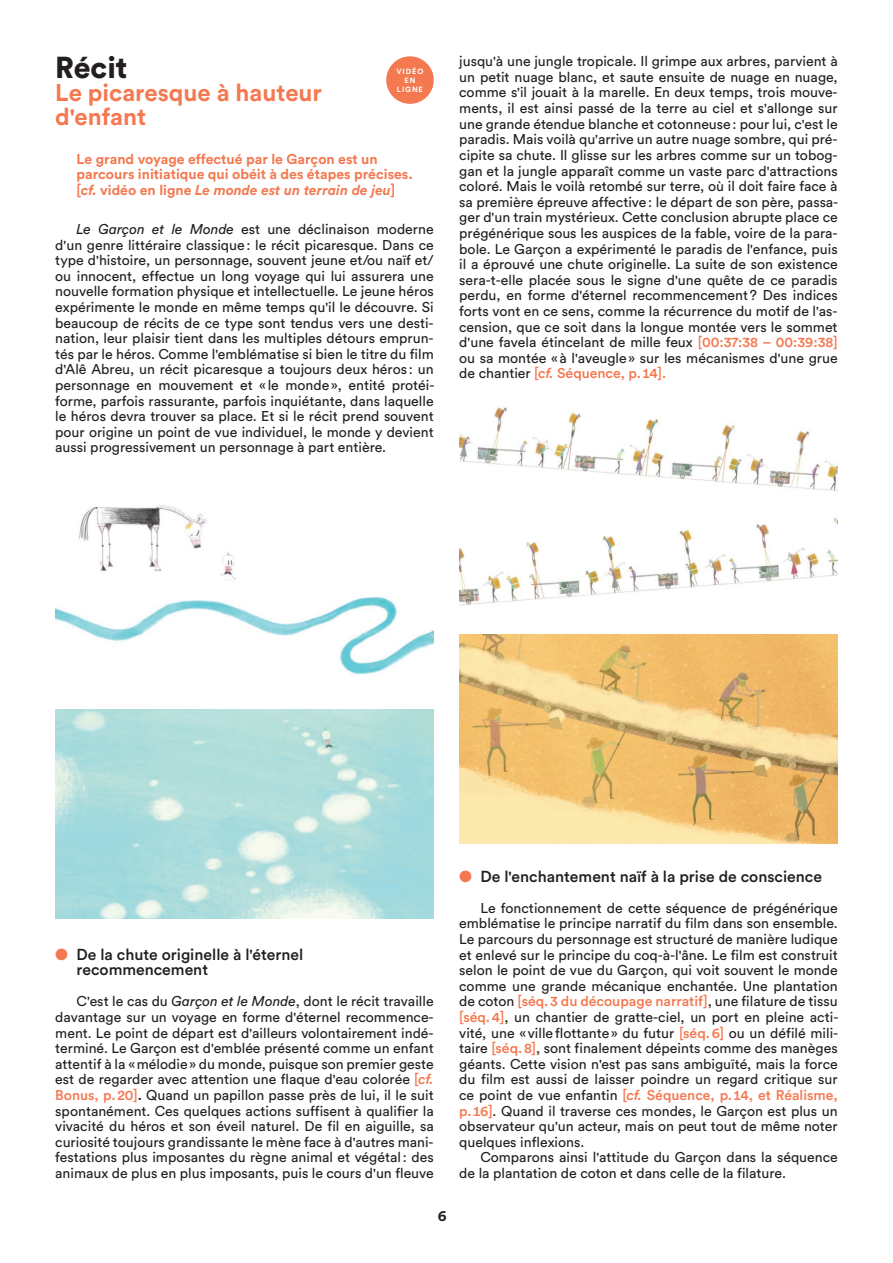
<style>
.page{position:relative;width:893px;height:1263px;background:#fff}
.page>*{position:absolute;margin:0;border:0;box-sizing:border-box;transform-origin:0 0}
.t1{font:900 30px "Circular Std";color:#231f20}
.t2{font:700 24px/23.4px "Circular Std";color:#f47850}
.t3{font:500 15.75px/15.6px "Circular Std";color:#231f20}
.t4{font:700 15px "Circular Std";color:#231f20}
.t5{font:14.1px/15.6px "Circular Std";color:#231f20;text-align:justify}
.t6{font:700 14.1px/15.6px "Circular Std";color:#f47850}
.t7{font:700 7.5px/9px "Circular Std";letter-spacing:.12em;color:#fff;text-align:center}
.s1{font-style:italic}
.s2{font-weight:500;color:#f47850}
.s3{font-weight:500;font-style:italic;color:#f47850}
.s4{color:#f47850}
.s5{font-weight:500}
</style>
<div class="page">
<img style="left:55px;top:505px;width:379px;height:170px">
<img style="left:55px;top:710px;width:379px;height:208px">
<img style="left:459px;top:407px;width:379px;height:199px">
<img style="left:459px;top:635px;width:379px;height:208px">
<div style="left:387px;top:57px;width:46px;height:46px;background:#f47850;border-radius:50%"></div>
<div style="left:386px;top:56px;width:48px;height:48px;border:1px solid #f47850;border-radius:50%"></div>
<h1 class="t1" style="left:55px;top:51px;width:74px">Récit</h1>
<h2 class="t2" style="left:55px;top:82px;width:268px">Le picaresque à hauteur d'enfant</h2>
<p class="t6" style="left:77px;top:151px;width:338px">Le grand voyage effectué par le Garçon est un parcours initiatique qui obéit à des étapes précises. [<span class="s1">cf.</span> vidéo en ligne <span class="s1">Le monde est un terrain de jeu</span>]</p>
<p class="t5" style="left:55px;top:222px;width:381px;text-indent:21px"><span class="s1">Le Garçon et le Monde</span> est une déclinaison moderne d'un genre littéraire classique : le récit picaresque. Dans ce type d'histoire, un personnage, souvent jeune et/ou naïf et/ ou innocent, effectue un long voyage qui lui assurera une nouvelle formation physique et intellectuelle. Le jeune héros expérimente le monde en même temps qu'il le découvre. Si beaucoup de récits de ce type sont tendus vers une desti&shy;nation, leur plaisir tient dans les multiples détours emprun&shy;tés par le héros. Comme l'emblématise si bien le titre du film d'Alê Abreu, un récit picaresque a toujours deux héros : un personnage en mouvement et « le monde », entité protéi&shy;forme, parfois rassurante, parfois inquiétante, dans laquelle le héros devra trouver sa place. Et si le récit prend souvent pour origine un point de vue individuel, le monde y devient aussi progressivement un personnage à part entière.</p>
<p class="t7" style="left:397px;top:67px;width:28px">VIDÉO<br>EN<br>LIGNE</p>
<p class="t5" style="left:459px;top:54px;width:381px">jusqu'à une jungle tropicale. Il grimpe aux arbres, parvient à un petit nuage blanc, et saute ensuite de nuage en nuage, comme s'il jouait à la marelle. En deux temps, trois mouve&shy;ments, il est ainsi passé de la terre au ciel et s'allonge sur une grande étendue blanche et cotonneuse : pour lui, c'est le paradis. Mais voilà qu'arrive un autre nuage sombre, qui pré&shy;cipite sa chute. Il glisse sur les arbres comme sur un tobog&shy;gan et la jungle apparaît comme un vaste parc d'attractions coloré. Mais le voilà retombé sur terre, où il doit faire face à sa première épreuve affective : le départ de son père, passa&shy;ger d'un train mystérieux. Cette conclusion abrupte place ce prégénérique sous les auspices de la fable, voire de la para&shy;bole. Le Garçon a expérimenté le paradis de l'enfance, puis il a éprouvé une chute originelle. La suite de son existence sera-t-elle placée sous le signe d'une quête de ce paradis perdu, en forme d'éternel recommencement ? Des indices forts vont en ce sens, comme la récurrence du motif de l'as&shy;cension, que ce soit dans la longue montée vers le sommet d'une favela étincelant de mille feux <span class="s2">[00:37:38 – 00:39:38] </span>ou sa montée « à l'aveugle » sur les mécanismes d'une grue de chantier <span class="s2">[</span><span class="s3">cf.</span> <span class="s2">Séquence, p. 14].</span></p>
<p class="t3" style="left:77px;top:946px;width:228px;text-indent:-21px"><span class="s4">●</span> De la chute originelle à l'éternel recommencement</p>
<p class="t5" style="left:55px;top:994px;width:380px;text-indent:21px">C'est le cas du <span class="s1">Garçon et le Monde</span>, dont le récit travaille davantage sur un voyage en forme d'éternel recommence&shy;ment. Le point de départ est d'ailleurs volontairement indé&shy;terminé. Le Garçon est d'emblée présenté comme un enfant attentif à la « mélodie » du monde, puisque son premier geste est de regarder avec attention une flaque d'eau colorée <span class="s2">[</span><span class="s3">cf.<br></span><span class="s2">Bonus, p. 20]</span><span class="s5">.</span> Quand un papillon passe près de lui, il le suit spontanément. Ces quelques actions suffisent à qualifier la vivacité du héros et son éveil naturel. De fil en aiguille, sa curiosité toujours grandissante le mène face à d'autres mani&shy;festations plus imposantes du règne animal et végétal : des animaux de plus en plus imposants, puis le cours d'un fleuve</p>
<p class="t4" style="left:438px;top:1207px;width:10px">6</p>
<p class="t3" style="left:459px;top:868px;width:364px"><span class="s4">●</span> De l'enchantement naïf à la prise de conscience</p>
<p class="t5" style="left:459px;top:900px;width:381px;text-indent:21px">Le fonctionnement de cette séquence de prégénérique emblématise le principe narratif du film dans son ensemble.<br>Le parcours du personnage est structuré de manière ludique et enlevé sur le principe du coq-à-l'âne. Le film est construit selon le point de vue du Garçon, qui voit souvent le monde comme une grande mécanique enchantée. Une plantation de coton <span class="s2">[séq. 3 du découpage narratif]</span>, une filature de tissu <span class="s2">[séq. 4]</span>, un chantier de gratte-ciel, un port en pleine acti&shy;vité, une « ville flottante » du futur <span class="s2">[séq. 6]</span> ou un défilé mili&shy;taire <span class="s2">[séq. 8]</span>, sont finalement dépeints comme des manèges géants. Cette vision n'est pas sans ambiguïté, mais la force du film est aussi de laisser poindre un regard critique sur ce point de vue enfantin <span class="s2">[</span><span class="s3">cf.</span> <span class="s2">Séquence, p. 14, et Réalisme, p. 16]</span>. Quand il traverse ces mondes, le Garçon est plus un observateur qu'un acteur, mais on peut tout de même noter quelques inflexions.</p>
<p class="t5" style="left:459px;top:1150px;width:380px;text-indent:21px">Comparons ainsi l'attitude du Garçon dans la séquence de la plantation de coton et dans celle de la filature.</p>
</div>
